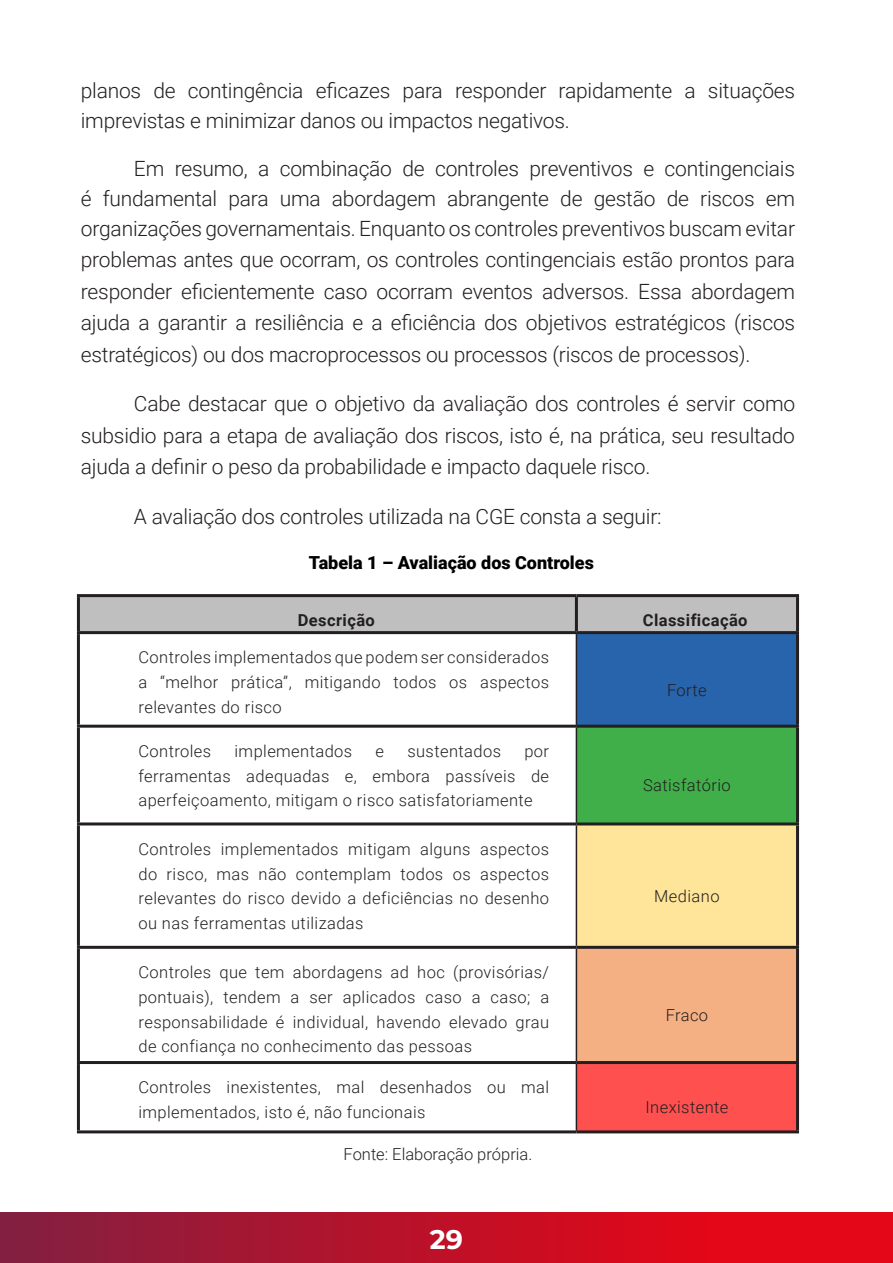
<style>
.page{position:relative;width:893px;height:1263px;background:#fff}
.page>*{position:absolute;margin:0;border:0;box-sizing:border-box;transform-origin:0 0}
.t1{font:700 27px "Montserrat";color:#fff}
.texto{font:300 21px/31px "Roboto";letter-spacing:-.01em;color:#231f20;text-align:justify}
.t2{font:900 18px "Roboto";color:#000}
.Título_Principal{font:300 16.5px/24.8px "Roboto";letter-spacing:.025em;color:#231f20;text-align:justify}
.texto-2{font:300 16.5px "Roboto";color:#231f20}
.Título_Principal-2{font:700 16.5px "Roboto";letter-spacing:.025em;color:#231f20}
</style>
<div class="page">
<div style="left:0;top:1212px;width:893px;height:51px;background:linear-gradient(to right,#851f40,#f30310)"></div>
<div style="left:80px;top:597px;width:716px;height:34px;background:#bfbfbf"></div>
<div style="left:576px;top:633px;width:221px;height:93px;background:#2764ac"></div>
<div style="left:576px;top:726px;width:221px;height:98px;background:#40ae49"></div>
<div style="left:576px;top:824px;width:221px;height:123px;background:#ffe599"></div>
<div style="left:576px;top:947px;width:221px;height:115px;background:#f4b083"></div>
<div style="left:576px;top:1062px;width:221px;height:70px;background:#ff5050"></div>
<hr style="left:576px;top:634px;width:1px;height:91px;background:#231f20">
<hr style="left:576px;top:728px;width:1px;height:94px;background:#231f20">
<hr style="left:576px;top:825px;width:1px;height:121px;background:#231f20">
<hr style="left:576px;top:949px;width:1px;height:112px;background:#231f20">
<hr style="left:576px;top:1064px;width:1px;height:66px;background:#231f20">
<hr style="left:77px;top:634px;width:3px;height:91px;background:#231f20">
<hr style="left:796px;top:634px;width:3px;height:91px;background:#231f20">
<hr style="left:77px;top:725px;width:499px;height:3px;background:#231f20">
<hr style="left:77px;top:728px;width:3px;height:94px;background:#231f20">
<hr style="left:576px;top:725px;width:223px;height:3px;background:#231f20">
<hr style="left:796px;top:728px;width:3px;height:94px;background:#231f20">
<hr style="left:77px;top:822px;width:499px;height:3px;background:#231f20">
<hr style="left:77px;top:825px;width:3px;height:121px;background:#231f20">
<hr style="left:576px;top:822px;width:223px;height:3px;background:#231f20">
<hr style="left:796px;top:825px;width:3px;height:121px;background:#231f20">
<hr style="left:77px;top:946px;width:499px;height:3px;background:#231f20">
<hr style="left:77px;top:949px;width:3px;height:112px;background:#231f20">
<hr style="left:576px;top:946px;width:223px;height:3px;background:#231f20">
<hr style="left:796px;top:949px;width:3px;height:112px;background:#231f20">
<hr style="left:77px;top:1061px;width:499px;height:3px;background:#231f20">
<hr style="left:77px;top:1064px;width:3px;height:66px;background:#231f20">
<hr style="left:576px;top:1061px;width:223px;height:3px;background:#231f20">
<hr style="left:796px;top:1064px;width:3px;height:66px;background:#231f20">
<hr style="left:77px;top:1130px;width:499px;height:3px;background:#231f20">
<hr style="left:576px;top:1130px;width:223px;height:3px;background:#231f20">
<hr style="left:77px;top:594px;width:499px;height:3px;background:#231f20">
<hr style="left:77px;top:597px;width:3px;height:34px;background:#231f20">
<hr style="left:576px;top:594px;width:223px;height:3px;background:#231f20">
<hr style="left:575px;top:597px;width:3px;height:34px;background:#231f20">
<hr style="left:796px;top:597px;width:3px;height:34px;background:#231f20">
<hr style="left:77px;top:631px;width:499px;height:3px;background:#231f20">
<hr style="left:576px;top:631px;width:223px;height:3px;background:#231f20">
<p class="texto" style="left:81px;top:74px;width:716px;line-height:30px">planos de contingência eficazes para responder rapidamente a situações imprevistas e minimizar danos ou impactos negativos.</p>
<p class="texto" style="left:81px;top:152px;width:716px;text-indent:53px">Em resumo, a combinação de controles preventivos e contingenciais é fundamental para uma abordagem abrangente de gestão de riscos em organizações governamentais. Enquanto os controles preventivos buscam evitar problemas antes que ocorram, os controles contingenciais estão prontos para responder eficientemente caso ocorram eventos adversos. Essa abordagem ajuda a garantir a resiliência e a eficiência dos objetivos estratégicos (riscos estratégicos) ou dos macroprocessos ou processos (riscos de processos).</p>
<p class="texto" style="left:81px;top:387px;width:716px;line-height:31.5px;text-indent:53px">Cabe destacar que o objetivo da avaliação dos controles é servir como subsidio para a etapa de avaliação dos riscos, isto é, na prática, seu resultado ajuda a definir o peso da probabilidade e impacto daquele risco.</p>
<p class="texto" style="left:134px;top:500px;width:529px">A avaliação dos controles utilizada na CGE consta a seguir:</p>
<p class="t2" style="left:309px;top:550px;width:287px">Tabela 1 – Avaliação dos Controles</p>
<p class="Título_Principal-2" style="left:298px;top:609px;width:79px">Descrição</p>
<p class="Título_Principal-2" style="left:643px;top:609px;width:106px">Classificação</p>
<p class="Título_Principal" style="left:138px;top:644px;width:412px">Controles implementados que podem ser considerados a “melhor prática”, mitigando todos os aspectos relevantes do risco</p>
<p class="Título_Principal" style="left:667px;top:677px;width:41px">Forte</p>
<p class="Título_Principal" style="left:138px;top:738px;width:74px">Controles</p>
<p class="Título_Principal" style="left:235px;top:738px;width:119px">implementados</p>
<p class="Título_Principal" style="left:376px;top:738px;width:10px">e</p>
<p class="Título_Principal" style="left:407px;top:738px;width:95px">sustentados</p>
<p class="Título_Principal" style="left:138px;top:738px;width:412px;text-indent:386px">por ferramentas adequadas e, embora passíveis de aperfeiçoamento, mitigam o risco satisfatoriamente</p>
<p class="Título_Principal" style="left:138px;top:836px;width:412px">Controles implementados mitigam alguns aspectos do risco, mas não contemplam todos os aspectos relevantes do risco devido a deficiências no desenho ou nas ferramentas utilizadas</p>
<p class="Título_Principal" style="left:138px;top:959px;width:412px">Controles que tem abordagens ad hoc (provisórias/ pontuais), tendem a ser aplicados caso a caso; a responsabilidade é individual, havendo elevado grau de confiança no conhecimento das pessoas</p>
<p class="Título_Principal" style="left:138px;top:1074px;width:412px">Controles inexistentes, mal desenhados ou mal implementados, isto é, não funcionais</p>
<p class="texto-2" style="left:344px;top:1142px;width:190px">Fonte: Elaboração própria.</p>
<p class="t1" style="left:430px;top:1220px;width:35px">29</p>
<p class="Título_Principal" style="left:643px;top:772px;width:89px">Satisfatório</p>
<p class="Título_Principal" style="left:654px;top:883px;width:67px">Mediano</p>
<p class="Título_Principal" style="left:666px;top:1002px;width:44px">Fraco</p>
<p class="Título_Principal" style="left:645px;top:1094px;width:84px">Inexistente</p>
</div>
